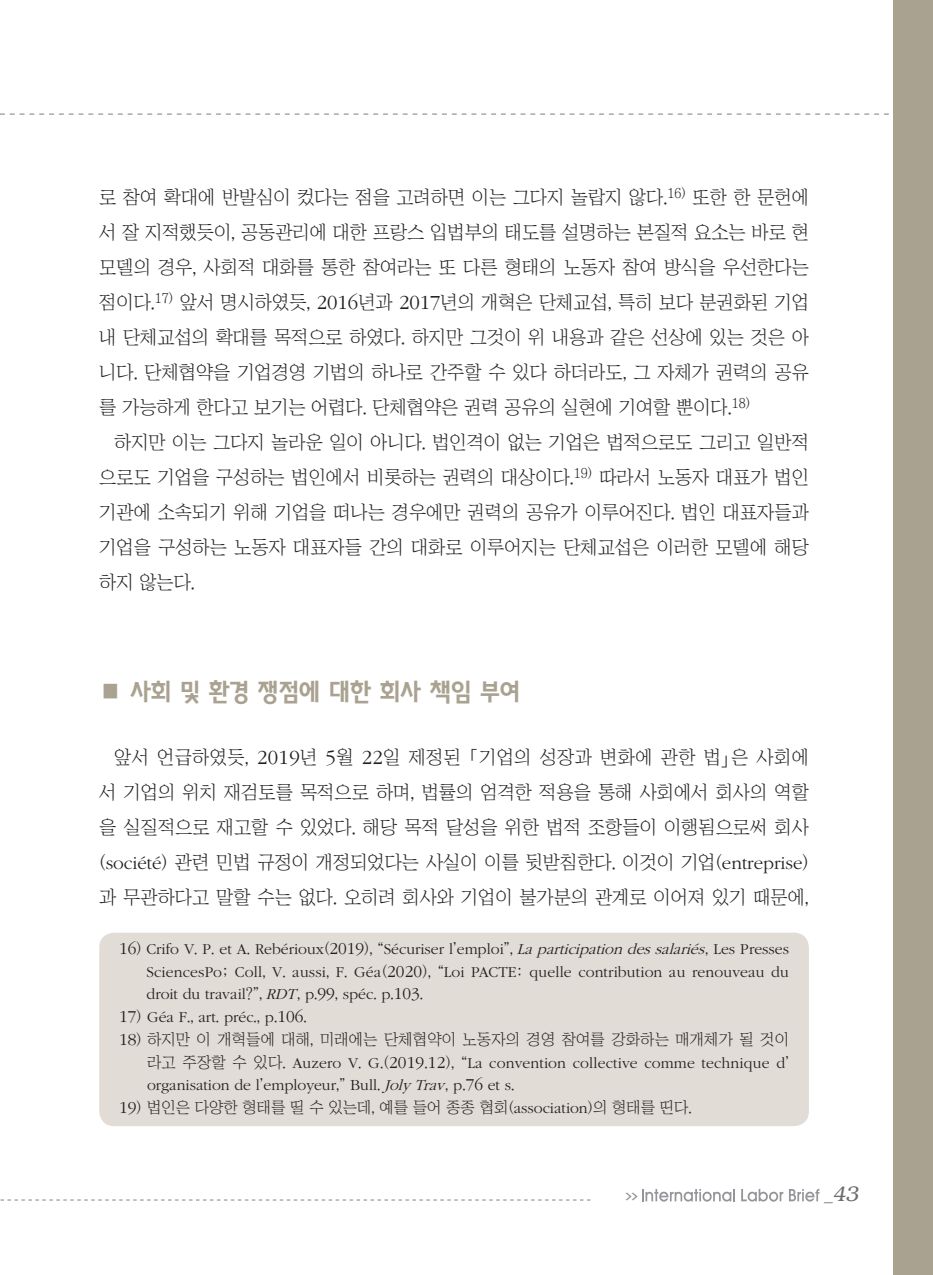
<style>
.page{position:relative;width:933px;height:1275px;background:#fff}
.page>*{position:absolute;margin:0;border:0;box-sizing:border-box;transform-origin:0 0}
.서론{font:24.5px "KBI Zfor SM Esgo H";letter-spacing:-.03em;color:#aaa291}
.t1{font:italic 300 21px "Bookman";color:#6c6d70}
.본문{font:18.9px/35px "Chosunilbo NM";color:#231f20;text-align:justify}
.각주{font:300 15.75px/22.8px "ITC Garamond Std";color:#231f20;text-align:justify}
.각주-2{font:15.75px "Chosunilbo NM";color:#231f20}
.t2{font:700 7.88px "Ko Pub Dotum";color:#939598;scale:2 1}
.s1{font-family:"ITC Garamond Std";font-weight:300;font-size:20.82px}
.s2{font-family:"ITC Garamond Std";font-weight:300}
.s3{font-size:17.32px}
.s4{font-family:"Chosunilbo NM";font-weight:400}
.s5{font-style:italic}
.s6{font-family:"ITC Garamond Std";font-weight:300;font-size:17.32px}
.s7{font-family:"Helvetica";font-weight:400;font-style:normal;font-size:17.5px}
</style>
<div class="page">
<svg style="left:0;top:113px;width:889px;height:2px"></svg>
<div style="left:893px;top:0;width:40px;height:1275px;background:#aaa291"></div>
<svg style="left:0;top:1199px;width:590px;height:1px"></svg>
<svg style="left:642px;top:1189px;width:93px;height:13px"></svg>
<svg style="left:741px;top:1189px;width:42px;height:13px"></svg>
<svg style="left:789px;top:1189px;width:30px;height:12px"></svg>
<div style="left:99px;top:933px;width:710px;height:193px;background:#e1dcd5;border-radius:15px"></div>
<p class="본문" style="left:99px;top:179px;width:711px">로 참여 확대에 반발심이 컸다는 점을 고려하면 이는 그다지 놀랍지 않다.<sup>16)</sup> 또한 한 문헌에 서 잘 지적했듯이, 공동관리에 대한 프랑스 입법부의 태도를 설명하는 본질적 요소는 바로 현 모델의 경우, 사회적 대화를 통한 참여라는 또 다른 형태의 노동자 참여 방식을 우선한다는 점이다.<sup>17)</sup> 앞서 명시하였듯, <span class="s1">2016</span>년과 <span class="s1">2017</span>년의 개혁은 단체교섭, 특히 보다 분권화된 기업 내 단체교섭의 확대를 목적으로 하였다. 하지만 그것이 위 내용과 같은 선상에 있는 것은 아 니다. 단체협약을 기업경영 기법의 하나로 간주할 수 있다 하더라도, 그 자체가 권력의 공유 를 가능하게 한다고 보기는 어렵다. 단체협약은 권력 공유의 실현에 기여할 뿐이다.<sup>18)</sup></p>
<p class="본문" style="left:99px;top:424px;width:711px;text-indent:15px">하지만 이는 그다지 놀라운 일이 아니다. 법인격이 없는 기업은 법적으로도 그리고 일반적 으로도 기업을 구성하는 법인에서 비롯하는 권력의 대상이다.<sup>19)</sup> 따라서 노동자 대표가 법인 기관에 소속되기 위해 기업을 떠나는 경우에만 권력의 공유가 이루어진다. 법인 대표자들과 기업을 구성하는 노동자 대표자들 간의 대화로 이루어지는 단체교섭은 이러한 모델에 해당 하지 않는다.</p>
<p class="서론" style="left:99px;top:677px;width:422px">■ 사회 및 환경 쟁점에 대한 회사 책임 부여</p>
<p class="본문" style="left:99px;top:739px;width:711px;text-indent:15px">앞서 언급하였듯, <span class="s1">2019</span>년 <span class="s1">5</span>월 <span class="s1">22</span>일 제정된 「기업의 성장과 변화에 관한 법」은 사회에 서 기업의 위치 재검토를 목적으로 하며, 법률의 엄격한 적용을 통해 사회에서 회사의 역할 을 실질적으로 재고할 수 있었다. 해당 목적 달성을 위한 법적 조항들이 이행됨으로써 회사 (<span class="s2">société</span>) 관련 민법 규정이 개정되었다는 사실이 이를 뒷받침한다. 이것이 기업(<span class="s2">entreprise</span>) 과 무관하다고 말할 수는 없다. 오히려 회사와 기업이 불가분의 관계로 이어져 있기 때문에,</p>
<p class="각주" style="left:146px;top:938px;width:644px;text-indent:-27px"><span class="s3">16</span><span class="s4">)</span> Crifo V<span class="s4">.</span> P<span class="s4">.</span> et A<span class="s4">.</span> Rebérioux<span class="s4">(</span><span class="s3">2019</span><span class="s4">), “</span>Sécuriser l<span class="s4">’</span>emploi<span class="s4">”,</span> <span class="s5">Laparticipationdessalariés</span><span class="s4">,</span> Les Presses SciencesPo<span class="s4">;</span> Coll<span class="s4">,</span> V<span class="s4">.</span> aussi<span class="s4">,</span> F<span class="s4">.</span> Géa<span class="s4">(</span><span class="s3">2020</span><span class="s4">), “</span>Loi PACTE<span class="s4">:</span> quelle contribution au renouveau du droit du travail<span class="s4">?”,</span> <span class="s5">RDT</span><span class="s4">,</span> p<span class="s4">.</span><span class="s3">99</span><span class="s4">,</span> spéc<span class="s4">.</span> p<span class="s4">.</span><span class="s3">103</span><span class="s4">.</span></p>
<p class="각주" style="left:119px;top:1006px;width:189px"><span class="s3">17</span><span class="s4">)</span> Géa F<span class="s4">.,</span> art<span class="s4">.</span> préc<span class="s4">.,</span> p<span class="s4">.</span><span class="s3">106</span><span class="s4">.</span></p>
<p class="각주" style="left:147px;top:1029px;width:643px;text-indent:-28px"><span class="s3">18</span><span class="s4">) 하지만 이 개혁들에 대해, 미래에는 단체협약이 노동자의 경영 참여를 강화하는 매개체가 될 것이 라고 주장할 수 있다.</span> Auzero V<span class="s4">.</span> G<span class="s4">.(</span><span class="s3">2019</span><span class="s4">.</span><span class="s3">12</span><span class="s4">), “</span>La convention collective comme technique d<span class="s4">’ </span>organisation de l<span class="s4">’</span>employeur<span class="s4">,”</span> Bull<span class="s4">.</span> <span class="s5">Joly Trav</span><span class="s4">,</span> p<span class="s4">.</span><span class="s3">76</span> et s<span class="s4">.</span></p>
<p class="각주-2" style="left:119px;top:1099px;width:574px"><span class="s6">19</span>) 법인은 다양한 형태를 띨 수 있는데, 예를 들어 종종 협회(<span class="s2">association</span>)의 형태를 띤다.</p>
<p class="t2" style="left:625px;top:1192px;width:8px">&gt;&gt;</p>
<p class="t1" style="left:824px;top:1182px;width:36px"><span class="s7">_</span>43</p>
</div>
